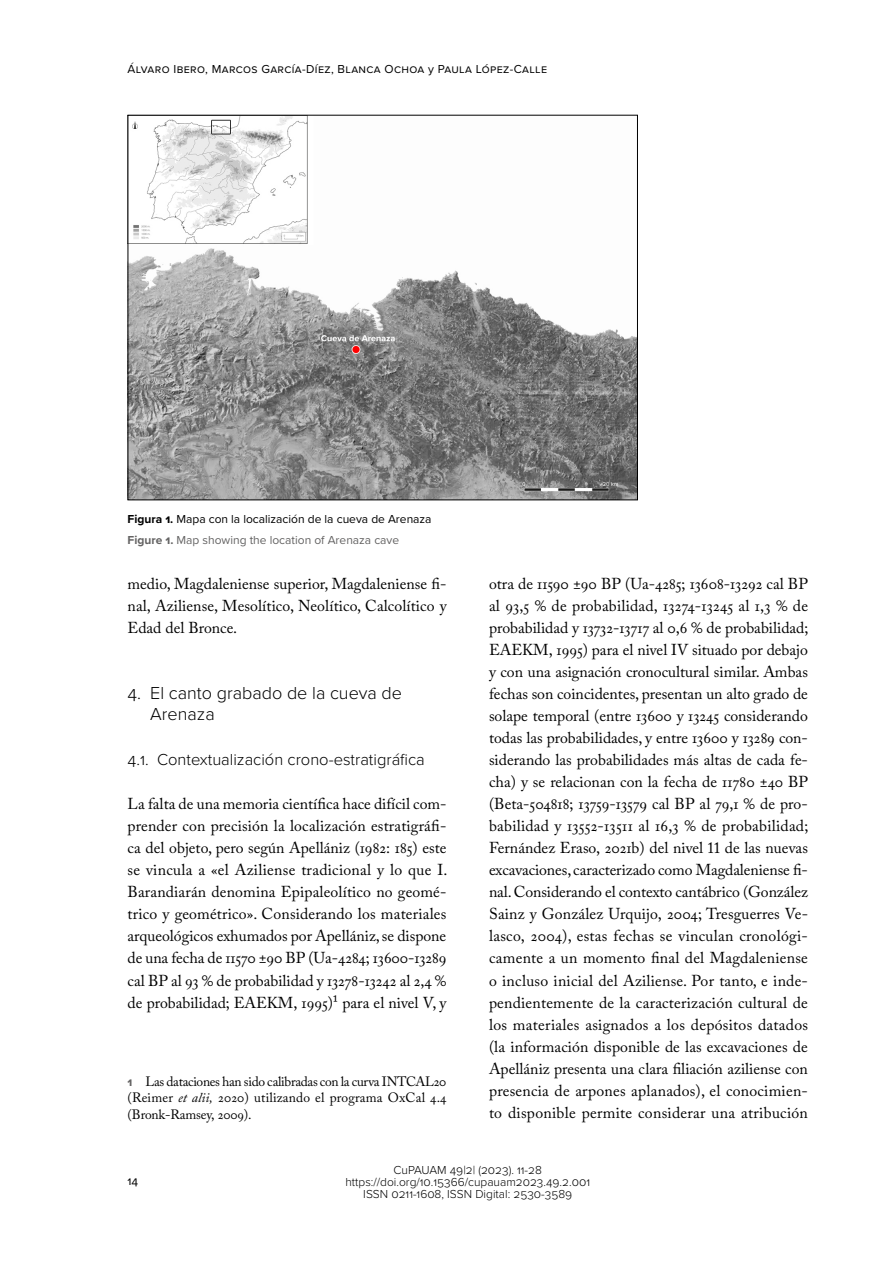
<style>
.page{position:relative;width:893px;height:1263px;background:#fff}
.page>*{position:absolute;margin:0;border:0;box-sizing:border-box;transform-origin:0 0}
._00_SUBTITULO_1{font:300 18px/21.6px "Proxima Nova";color:#000}
._00_SUBTITULO_2{font:300 16.5px "Proxima Nova";color:#000}
._01_PRIMERA_TEXTO{font:15.75px/22px "Adobe Caslon Pro";color:#000}
._01_TEXTO{font:15.75px/22px "Adobe Caslon Pro";letter-spacing:.005em;color:#000;text-align:justify}
._02_NOTA{font:13.5px/16.2px "Adobe Caslon Pro";letter-spacing:.01em;color:#000;text-align:justify}
.t1{font:300 12px/12px "Proxima Nova";color:#000;text-align:center}
._03_PIE_DE_FOTO{font:12px "Proxima Nova";letter-spacing:.03em;color:#000}
._03_PIE_DE_FOTO-2{font:12px "Proxima Nova";color:#000}
._03_PIE_DE_FOTO_INGLES{font:12px "Proxima Nova";color:#646363}
.s1{font-weight:700}
.s2{font-family:"Proxima Nova";font-weight:700;font-size:12px;color:#646363}
.s3{font-style:italic}
</style>
<div class="page">
<img style="left:130px;top:117px;width:506px;height:381px">
<p class="_03_PIE_DE_FOTO" style="left:128px;top:60px;width:421px">Álvaro Ibero, Marcos García-Díez, Blanca Ochoa y Paula López-Calle</p>
<p class="_03_PIE_DE_FOTO-2" style="left:128px;top:510px;width:306px"><span class="s1">Figura 1.</span> Mapa con la localización de la cueva de Arenaza</p>
<p class="_03_PIE_DE_FOTO_INGLES" style="left:128px;top:531px;width:273px"><span class="s1">Figure 1.</span> Map showing the location of Arenaza cave</p>
<p class="_01_TEXTO" style="left:128px;top:572px;width:321px">medio, Magdaleniense superior, Magdaleniense fi‑ nal, Aziliense, Mesolítico, Neolítico, Calcolítico y Edad del Bronce.</p>
<p class="_00_SUBTITULO_1" style="left:150px;top:681px;width:253px;text-indent:-23px">4. El canto grabado de la cueva de<br>Arenaza</p>
<p class="_00_SUBTITULO_2" style="left:128px;top:747px;width:299px">4.1. Contextualización crono‑estratigráfica</p>
<p class="_01_PRIMERA_TEXTO" style="left:128px;top:793px;width:321px;text-align:justify">La falta de una memoria científica hace difícil com‑ prender con precisión la localización estratigráfi‑ ca del objeto, pero según Apellániz (1982: 185) este se vincula a «el Aziliense tradicional y lo que I.<br>Barandiarán denomina Epipaleolítico no geomé‑ trico y geométrico». Considerando los materiales arqueológicos exhumados por Apellániz, se dispone de una fecha de 11570 ±90 BP (Ua‑4284; 13600‑13289 cal BP al 93 % de probabilidad y 13278‑13242 al 2,4 % de probabilidad; EAEKM, 1995)1 para el nivel V, y</p>
<p class="_02_NOTA" style="left:128px;top:1073px;width:320px"><span class="s2">1</span> Las dataciones han sido calibradas con la curva INTCAL20 (Reimer <span class="s3">et alii,</span> 2020) utilizando el programa OxCal 4.4 (Bronk‑Ramsey, 2009).</p>
<p class="_01_PRIMERA_TEXTO" style="left:489px;top:572px;width:321px">otra de 11590 ±90 BP (Ua‑4285; 13608‑13292 cal BP al 93,5 % de probabilidad, 13274‑13245 al 1,3 % de probabilidad y 13732‑13717 al 0,6 % de probabilidad; EAEKM, 1995) para el nivel IV situado por debajo y con una asignación cronocultural similar. Ambas fechas son coincidentes, presentan un alto grado de solape temporal (entre 13600 y 13245 considerando todas las probabilidades, y entre 13600 y 13289 con‑ siderando las probabilidades más altas de cada fe‑ cha) y se relacionan con la fecha de 11780 ±40 BP (Beta‑504818; 13759‑13579 cal BP al 79,1 % de pro‑ babilidad y 13552‑13511 al 16,3 % de probabilidad; Fernández Eraso, 2021b) del nivel 11 de las nuevas excavaciones, caracterizado como Magdaleniense fi‑ nal. Considerando el contexto cantábrico (González Sainz y González Urquijo, 2004; Tresguerres Ve&shy;lasco, 2004), estas fechas se vinculan cronológi‑ camente a un momento final del Magdaleniense o incluso inicial del Aziliense. Por tanto, e inde‑ pendientemente de la caracterización cultural de los materiales asignados a los depósitos datados (la información disponible de las excavaciones de Apellániz presenta una clara filiación aziliense con presencia de arpones aplanados), el conocimien‑ to disponible permite considerar una atribución</p>
<p class="_03_PIE_DE_FOTO" style="left:128px;top:1172px;width:12px">14</p>
<p class="t1" style="left:345px;top:1164px;width:246px">CuPAUAM 49|2| (2023). 11-28 https://doi.org/10.15366/cupauam2023.49.2.001<br>ISSN 0211-1608, ISSN Digital: 2530-3589</p>
</div>
